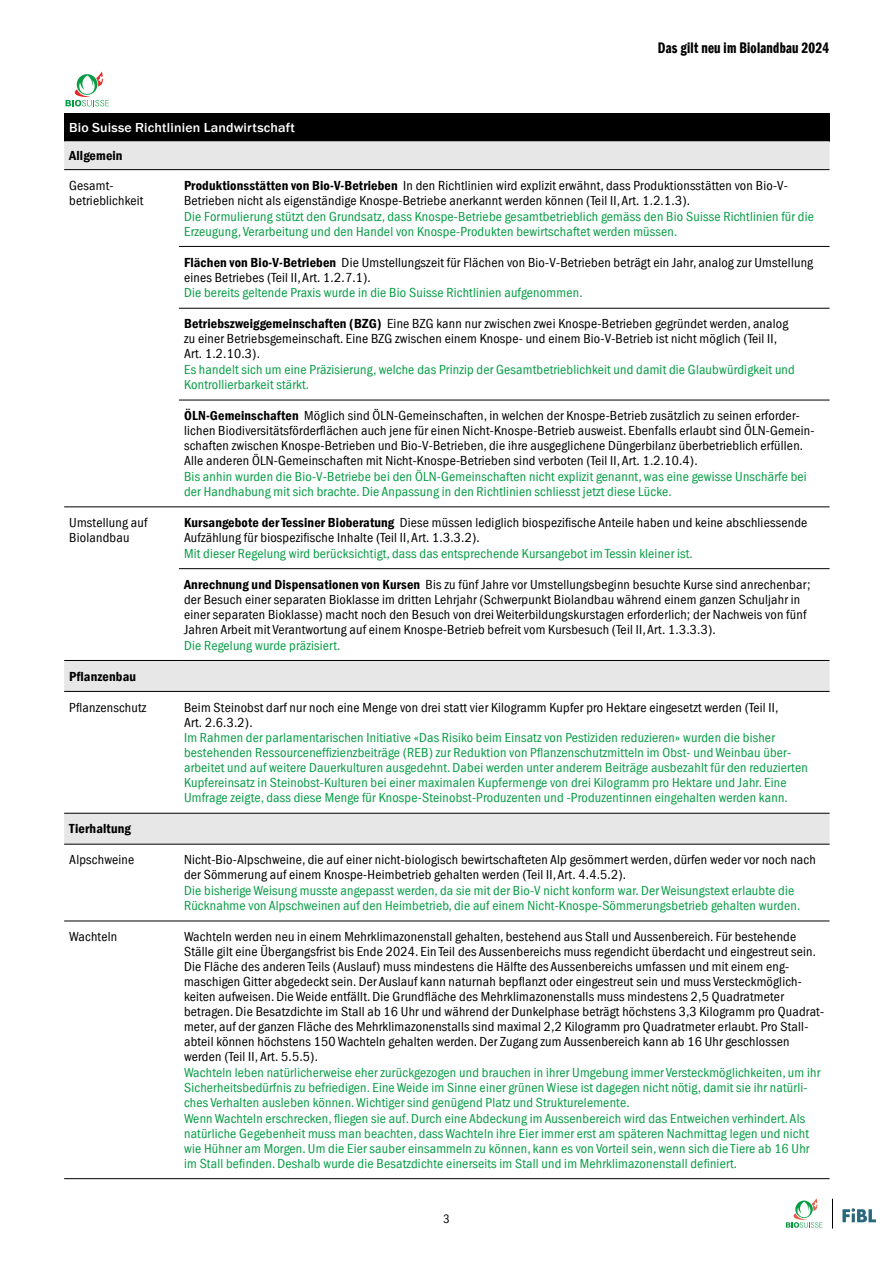
<style>
.page{position:relative;width:893px;height:1263px;background:#fff}
.page>*{position:absolute;margin:0;border:0;box-sizing:border-box;transform-origin:0 0}
.t1{font:15.75px "Franklin Gothic LT Com Dm Cm";letter-spacing:.015em;color:#000}
.t2{font:condensed 13.5px/15px "Franklin Gothic LT Com";letter-spacing:.015em;color:#000}
.t3{font:condensed 13.5px/15px "Franklin Gothic LT Com";letter-spacing:.015em;color:#069d45}
.t4{font:13.5px "Franklin Gothic LT Com Dm Cn";letter-spacing:.01em;color:#000}
.t5{font:500 13.2px "Franklin Gothic LT Com";letter-spacing:.015em;color:#fff}
.t6{font:condensed 12.6px "Franklin Gothic LT Com";color:#000;scale:.95 1}
.s1{font-family:"Franklin Gothic LT Com Dm Cn";font-stretch:normal}
</style>
<div class="page">
<svg style="left:832px;top:1199px;width:1px;height:29px"></svg>
<svg style="left:842px;top:1208px;width:34px;height:14px"></svg>
<svg style="left:786px;top:1198px;width:36px;height:30px"></svg>
<div style="left:64px;top:113px;width:766px;height:28px;background:#000"></div>
<svg style="left:64px;top:141px;width:766px;height:703px"></svg>
<hr style="left:179px;top:246px;width:651px;height:1px;background:#000">
<hr style="left:179px;top:400px;width:651px;height:1px;background:#000">
<hr style="left:179px;top:506px;width:651px;height:1px;background:#000">
<hr style="left:64px;top:920px;width:115px;height:1px;background:#000">
<hr style="left:179px;top:920px;width:651px;height:1px;background:#000">
<hr style="left:64px;top:1178px;width:115px;height:1px;background:#000">
<hr style="left:64px;top:169px;width:115px;height:1px;background:#000">
<hr style="left:64px;top:506px;width:115px;height:1px;background:#000">
<hr style="left:64px;top:660px;width:115px;height:1px;background:#000">
<hr style="left:179px;top:660px;width:651px;height:1px;background:#000">
<hr style="left:179px;top:308px;width:651px;height:1px;background:#000">
<hr style="left:64px;top:691px;width:115px;height:1px;background:#000">
<hr style="left:179px;top:691px;width:651px;height:1px;background:#000">
<hr style="left:64px;top:813px;width:115px;height:1px;background:#000">
<hr style="left:179px;top:813px;width:651px;height:1px;background:#000">
<hr style="left:64px;top:844px;width:115px;height:1px;background:#000">
<hr style="left:179px;top:844px;width:651px;height:1px;background:#000">
<hr style="left:179px;top:169px;width:651px;height:1px;background:#000">
<hr style="left:179px;top:568px;width:651px;height:1px;background:#000">
<hr style="left:179px;top:1178px;width:651px;height:1px;background:#000">
<svg style="left:66px;top:72px;width:43px;height:34px"></svg>
<p class="t1" style="left:658px;top:39px;width:173px">Das gilt neu im Biolandbau 2024</p>
<p class="t5" style="left:69px;top:120px;width:227px">Bio Suisse Richtlinien Landwirtschaft</p>
<p class="t4" style="left:69px;top:148px;width:55px">Allgemein</p>
<p class="t2" style="left:69px;top:178px;width:76px">Gesamt&shy;betrieblichkeit</p>
<p class="t2" style="left:184px;top:178px;width:603px"><span class="s1">Produktionsstätten von Bio-V-Betrieben</span> In den Richtlinien wird explizit erwähnt, dass Produktionsstätten von Bio-V--<br>Betrieben nicht als eigenständige Knospe-Betriebe anerkannt werden können (Teil II, Art. 1.2.1.3).</p>
<p class="t3" style="left:184px;top:209px;width:631px">Die Formulierung stützt den Grundsatz, dass Knospe-Betriebe gesamtbetrieblich gemäss den Bio Suisse Richtlinien für die<br>Erzeugung, Verarbeitung und den Handel von Knospe-Produkten bewirtschaftet werden müssen.</p>
<p class="t2" style="left:184px;top:255px;width:631px"><span class="s1">Flächen von Bio-V-Betrieben</span> Die Umstellungszeit für Flächen von Bio-V-Betrieben beträgt ein Jahr, analog zur Umstellung eines Betriebes (Teil II, Art. 1.2.7.1).</p>
<p class="t3" style="left:184px;top:286px;width:400px">Die bereits geltende Praxis wurde in die Bio Suisse Richtlinien aufgenommen.</p>
<p class="t2" style="left:184px;top:316px;width:606px"><span class="s1">Betriebszweiggemeinschaften (BZG)</span> Eine BZG kann nur zwischen zwei Knospe-Betrieben gegründet werden, analog zu einer Betriebsgemeinschaft. Eine BZG zwischen einem Knospe- und einem Bio-V-Betrieb ist nicht möglich (Teil II,<br>Art. 1.2.10.3).</p>
<p class="t3" style="left:184px;top:362px;width:612px">Es handelt sich um eine Präzisierung, welche das Prinzip der Gesamtbetrieblichkeit und damit die Glaubwürdigkeit und<br>Kontrollierbarkeit stärkt.</p>
<p class="t2" style="left:184px;top:408px;width:632px"><span class="s1">ÖLN-Gemeinschaften</span> Möglich sind ÖLN-Gemeinschaften, in welchen der Knospe-Betrieb zusätzlich zu seinen erforder&shy;lichen Biodiversitätsförderflächen auch jene für einen Nicht-Knospe-Betrieb ausweist. Ebenfalls erlaubt sind ÖLN-Gemein&shy;schaften zwischen Knospe-Betrieben und Bio-V-Betrieben, die ihre ausgeglichene Düngerbilanz überbetrieblich erfüllen.<br>Alle anderen ÖLN-Gemeinschaften mit Nicht-Knospe-Betrieben sind verboten (Teil II, Art. 1.2.10.4).</p>
<p class="t3" style="left:184px;top:469px;width:624px">Bis anhin wurden die Bio-V-Betriebe bei den ÖLN-Gemeinschaften nicht explizit genannt, was eine gewisse Unschärfe bei der Handhabung mit sich brachte. Die Anpassung in den Richtlinien schliesst jetzt diese Lücke.</p>
<p class="t2" style="left:69px;top:515px;width:80px">Umstellung auf<br>Biolandbau</p>
<p class="t2" style="left:184px;top:515px;width:625px"><span class="s1">Kursangebote der Tessiner Bioberatung</span> Diese müssen lediglich biospezifische Anteile haben und keine abschliessende<br>Aufzählung für biospezifische Inhalte (Teil II, Art. 1.3.3.2).</p>
<p class="t3" style="left:184px;top:546px;width:510px">Mit dieser Regelung wird berücksichtigt, dass das entsprechende Kursangebot im Tessin kleiner ist.</p>
<p class="t2" style="left:184px;top:577px;width:628px"><span class="s1">Anrechnung und Dispensationen von Kursen</span> Bis zu fünf Jahre vor Umstellungsbeginn besuchte Kurse sind anrechenbar; der Besuch einer separaten Bioklasse im dritten Lehrjahr (Schwerpunkt Biolandbau während einem ganzen Schuljahr in einer separaten Bioklasse) macht noch den Besuch von drei Weiterbildungskurstagen erforderlich; der Nachweis von fünf Jahren Arbeit mit Verantwortung auf einem Knospe-Betrieb befreit vom Kursbesuch (Teil II, Art. 1.3.3.3).</p>
<p class="t3" style="left:184px;top:638px;width:158px">Die Regelung wurde präzisiert.</p>
<p class="t4" style="left:69px;top:668px;width:68px">Pflanzenbau</p>
<p class="t2" style="left:69px;top:700px;width:79px">Pflanzenschutz</p>
<p class="t2" style="left:184px;top:700px;width:596px">Beim Steinobst darf nur noch eine Menge von drei statt vier Kilogramm Kupfer pro Hektare eingesetzt werden (Teil II,<br>Art. 2.6.3.2).</p>
<p class="t3" style="left:184px;top:730px;width:625px">Im Rahmen der parlamentarischen Initiative «Das Risiko beim Einsatz von Pestiziden reduzieren» wurden die bisher bestehenden Ressourceneffizienzbeiträge (REB) zur Reduktion von Pflanzenschutzmitteln im Obst- und Weinbau über&shy;arbeitet und auf weitere Dauerkulturen ausgedehnt. Dabei werden unter anderem Beiträge ausbezahlt für den reduzierten Kupfereinsatz in Steinobst-Kulturen bei einer maximalen Kupfermenge von drei Kilogramm pro Hektare und Jahr. Eine Umfrage zeigte, dass diese Menge für Knospe-Steinobst-Produzenten und -Produzentinnen eingehalten werden kann.</p>
<p class="t4" style="left:69px;top:821px;width:63px">Tierhaltung</p>
<p class="t2" style="left:69px;top:852px;width:66px">Alpschweine</p>
<p class="t2" style="left:184px;top:852px;width:633px">Nicht-Bio-Alpschweine, die auf einer nicht-biologisch bewirtschafteten Alp gesömmert werden, dürfen weder vor noch nach der Sömmerung auf einem Knospe-Heimbetrieb gehalten werden (Teil II, Art. 4.4.5.2).</p>
<p class="t3" style="left:184px;top:883px;width:618px">Die bisherige Weisung musste angepasst werden, da sie mit der Bio-V nicht konform war. Der Weisungstext erlaubte die<br>Rücknahme von Alpschweinen auf den Heimbetrieb, die auf einem Nicht-Knospe-Sömmerungsbetrieb gehalten wurden.</p>
<p class="t2" style="left:69px;top:929px;width:49px">Wachteln</p>
<p class="t2" style="left:184px;top:929px;width:641px">Wachteln werden neu in einem Mehrklimazonenstall gehalten, bestehend aus Stall und Aussenbereich. Für bestehende Ställe gilt eine Übergangsfrist bis Ende 2024. Ein Teil des Aussenbereichs muss regendicht überdacht und eingestreut sein.<br>Die Fläche des anderen Teils (Auslauf) muss mindestens die Hälfte des Aussenbereichs umfassen und mit einem eng&shy;maschigen Gitter abgedeckt sein. Der Auslauf kann naturnah bepflanzt oder eingestreut sein und muss Versteckmöglich&shy;keiten aufweisen. Die Weide entfällt. Die Grundfläche des Mehrklimazonenstalls muss mindestens 2,5 Quadratmeter betragen. Die Besatzdichte im Stall ab 16 Uhr und während der Dunkelphase beträgt höchstens 3,3 Kilogramm pro Quadrat&shy;meter, auf der ganzen Fläche des Mehrklimazonenstalls sind maximal 2,2 Kilogramm pro Quadratmeter erlaubt. Pro Stall&shy;abteil können höchstens 150 Wachteln gehalten werden. Der Zugang zum Aussenbereich kann ab 16 Uhr geschlossen werden (Teil II, Art. 5.5.5).</p>
<p class="t3" style="left:184px;top:1065px;width:638px">Wachteln leben natürlicherweise eher zurückgezogen und brauchen in ihrer Umgebung immer Versteckmöglichkeiten, um ihr Sicherheitsbedürfnis zu befriedigen. Eine Weide im Sinne einer grünen Wiese ist dagegen nicht nötig, damit sie ihr natürli&shy;ches Verhalten ausleben können. Wichtiger sind genügend Platz und Strukturelemente.<br>Wenn Wachteln erschrecken, fliegen sie auf. Durch eine Abdeckung im Aussenbereich wird das Entweichen verhindert. Als natürliche Gegebenheit muss man beachten, dass Wachteln ihre Eier immer erst am späteren Nachmittag legen und nicht wie Hühner am Morgen. Um die Eier sauber einsammeln zu können, kann es von Vorteil sein, wenn sich die Tiere ab 16 Uhr im Stall befinden. Deshalb wurde die Besatzdichte einerseits im Stall und im Mehrklimazonenstall definiert.</p>
<p class="t6" style="left:443px;top:1212px;width:8px">3</p>
</div>
